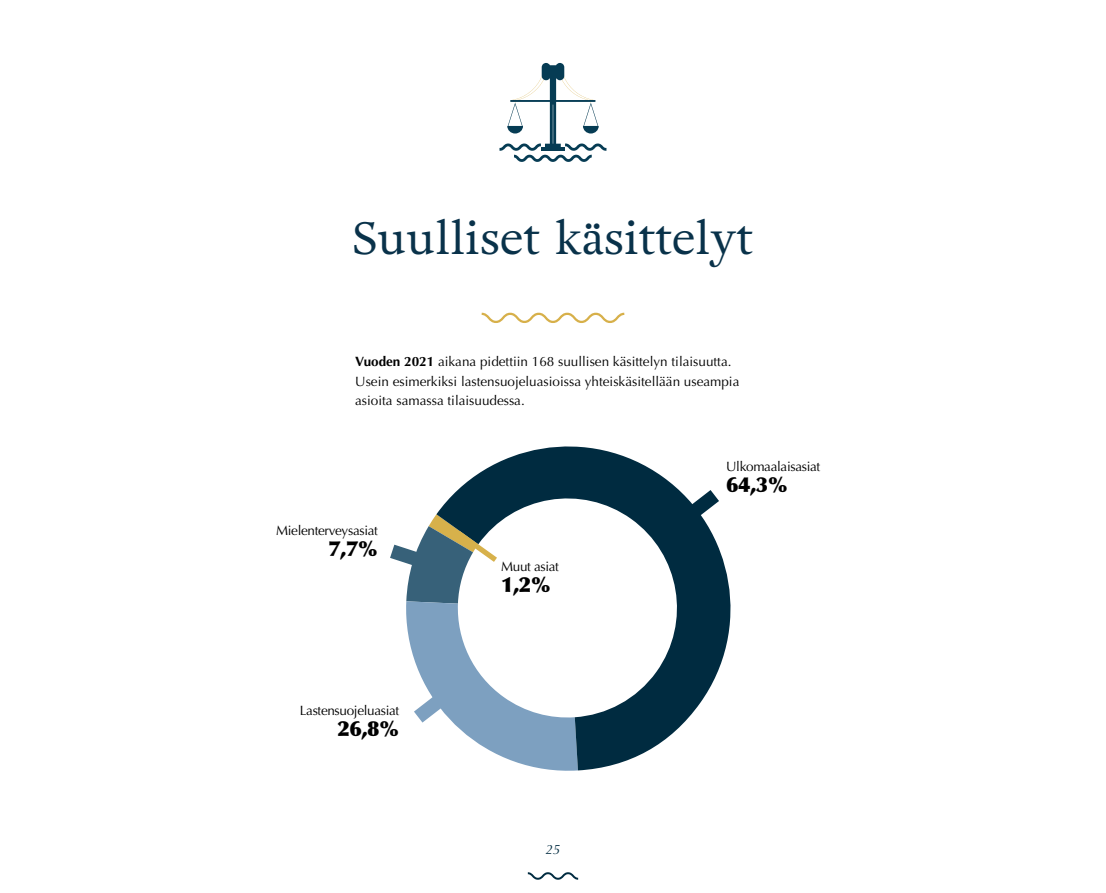
<style>
.page{position:relative;width:1106px;height:893px;background:#fff}
.page>*{position:absolute;margin:0;border:0;box-sizing:border-box;transform-origin:0 0}
._1_pääostikko_2_rivi{font:45px "Adriane Text";color:#09324a}
.t1{font:900 21px "Optima";color:#000}
.leipis{font:13.5px/19.5px "Optima";color:#000}
.leipis-2{font:13.5px "Optima";letter-spacing:-.025em;color:#000}
.t2{font:italic 13.5px "Optima";color:#002b40}
.s1{font-weight:700}
</style>
<div class="page">
<svg style="left:436px;top:446px;width:295px;height:324px"></svg>
<svg style="left:674px;top:490px;width:45px;height:39px"></svg>
<svg style="left:390px;top:514px;width:188px;height:257px"></svg>
<svg style="left:528px;top:872px;width:50px;height:8px"></svg>
<svg style="left:499px;top:63px;width:107px;height:99px"></svg>
<svg style="left:481px;top:312px;width:144px;height:11px"></svg>
<p class="_1_pääostikko_2_rivi" style="left:353px;top:207px;width:401px">Suulliset käsittelyt</p>
<p class="leipis" style="left:355px;top:352px;width:386px"><span class="s1">Vuoden 2021</span> aikana pidettiin 168 suullisen käsittelyn tilaisuutta.<br>Usein esimerkiksi lastensuojeluasioissa yhteiskäsitellään useampia asioita samassa tilaisuudessa.</p>
<p class="leipis-2" style="left:276px;top:523px;width:103px">Mielenterveysasiat</p>
<p class="t1" style="left:328px;top:536px;width:51px">7,7%</p>
<p class="leipis-2" style="left:300px;top:702px;width:101px">Lastensuojeluasiat</p>
<p class="t1" style="left:337px;top:716px;width:63px">26,8%</p>
<p class="leipis-2" style="left:501px;top:559px;width:59px">Muut asiat</p>
<p class="t1" style="left:501px;top:572px;width:51px">1,2%</p>
<p class="t2" style="left:545px;top:841px;width:17px">25</p>
<p class="leipis-2" style="left:726px;top:459px;width:96px">Ulkomaalaisasiat</p>
<p class="t1" style="left:726px;top:472px;width:63px">64,3%</p>
</div>
